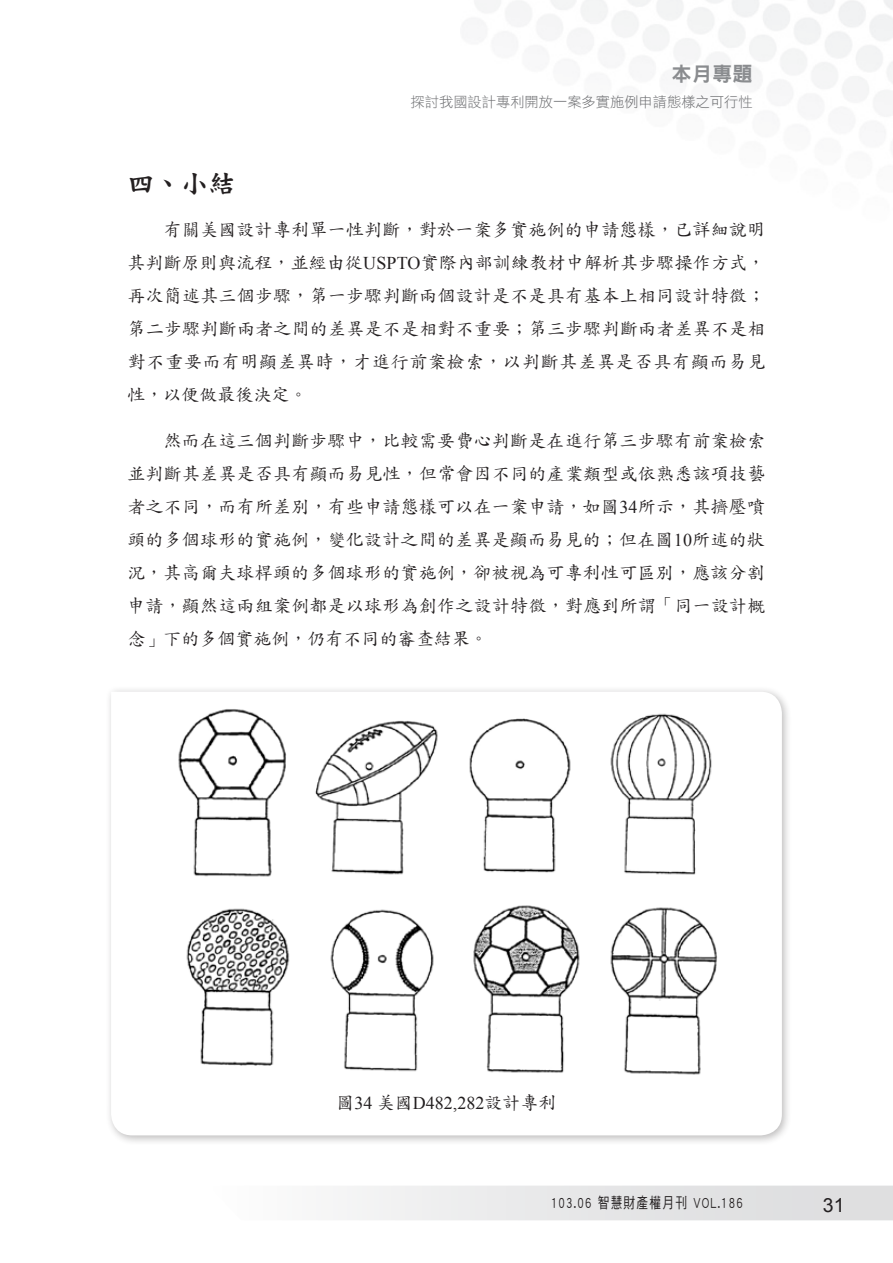
<style>
.page{position:relative;width:893px;height:1263px;background:#fff}
.page>*{position:absolute;margin:0;border:0;box-sizing:border-box;transform-origin:0 0}
.t1{font:27px "DF Kai Shu Std W9";color:#231f20}
.t2{font:20.25px "DF Hei Std W9";color:#8a8c8f}
.t3{font:19.5px "Arial";color:#231f20}
.t4{font:18px/33px "DF Kai Shu Std W5";letter-spacing:.015em;color:#231f20;text-align:justify}
.t5{font:18px "Times New Roman";color:#231f20}
.t6{font:15px "DF Hei Std W5";letter-spacing:.1em;color:#231f20;scale:.78 1}
.t7{font:14.25px "DF Hei Std W3";color:#6c6d70}
.s1{font-family:"Times New Roman"}
.s2{font-family:"DF Kai Shu Std W5"}
</style>
<div class="page">
<svg style="left:347px;top:1185px;width:546px;height:35px"></svg>
<div style="left:105px;top:686px;width:687px;height:460px;background:#231f20;opacity:.3"></div>
<svg style="left:111px;top:692px;width:671px;height:443px"></svg>
<img style="left:172px;top:704px;width:549px;height:179px">
<img style="left:178px;top:901px;width:542px;height:180px">
<p class="t2" style="left:672px;top:63px;width:82px">本月專題</p>
<p class="t7" style="left:411px;top:94px;width:343px">探討我國設計專利開放一案多實施例申請態樣之可行性</p>
<h1 class="t1" style="left:128px;top:169px;width:109px">四、小結</h1>
<p class="t4" style="left:127px;top:212px;width:640px;text-indent:36px">有關美國設計專利單一性判斷，對於一案多實施例的申請態樣，已詳細說明其判斷原則與流程，並經由從<span class="s1">USPTO</span>實際內部訓練教材中解析其步驟操作方式，再次簡述其三個步驟，第一步驟判斷兩個設計是不是具有基本上相同設計特徵；第二步驟判斷兩者之間的差異是不是相對不重要；第三步驟判斷兩者差異不是相對不重要而有明顯差異時，才進行前案檢索，以判斷其差異是否具有顯而易見性，以便做最後決定。</p>
<p class="t4" style="left:127px;top:424px;width:640px;text-indent:37px">然而在這三個判斷步驟中，比較需要費心判斷是在進行第三步驟有前案檢索並判斷其差異是否具有顯而易見性，但常會因不同的產業類型或依熟悉該項技藝者之不同，而有所差別，有些申請態樣可以在一案申請，如圖<span class="s1">34</span>所示，其擠壓噴頭的多個球形的實施例，變化設計之間的差異是顯而易見的；但在圖<span class="s1">10</span>所述的狀況，其高爾夫球桿頭的多個球形的實施例，卻被視為可專利性可區別，應該分割申請，顯然這兩組案例都是以球形為創作之設計特徵，對應到所謂「同一設計概念」下的多個實施例，仍有不同的審查結果。</p>
<p class="t5" style="left:336px;top:1091px;width:221px"><span class="s2">圖</span>34 <span class="s2">美國</span>D482,282<span class="s2">設計專利</span></p>
<p class="t6" style="left:551px;top:1194px;width:248px">103.06 智慧財產權月刊 VOL.186</p>
<p class="t3" style="left:823px;top:1192px;width:23px">31</p>
</div>
